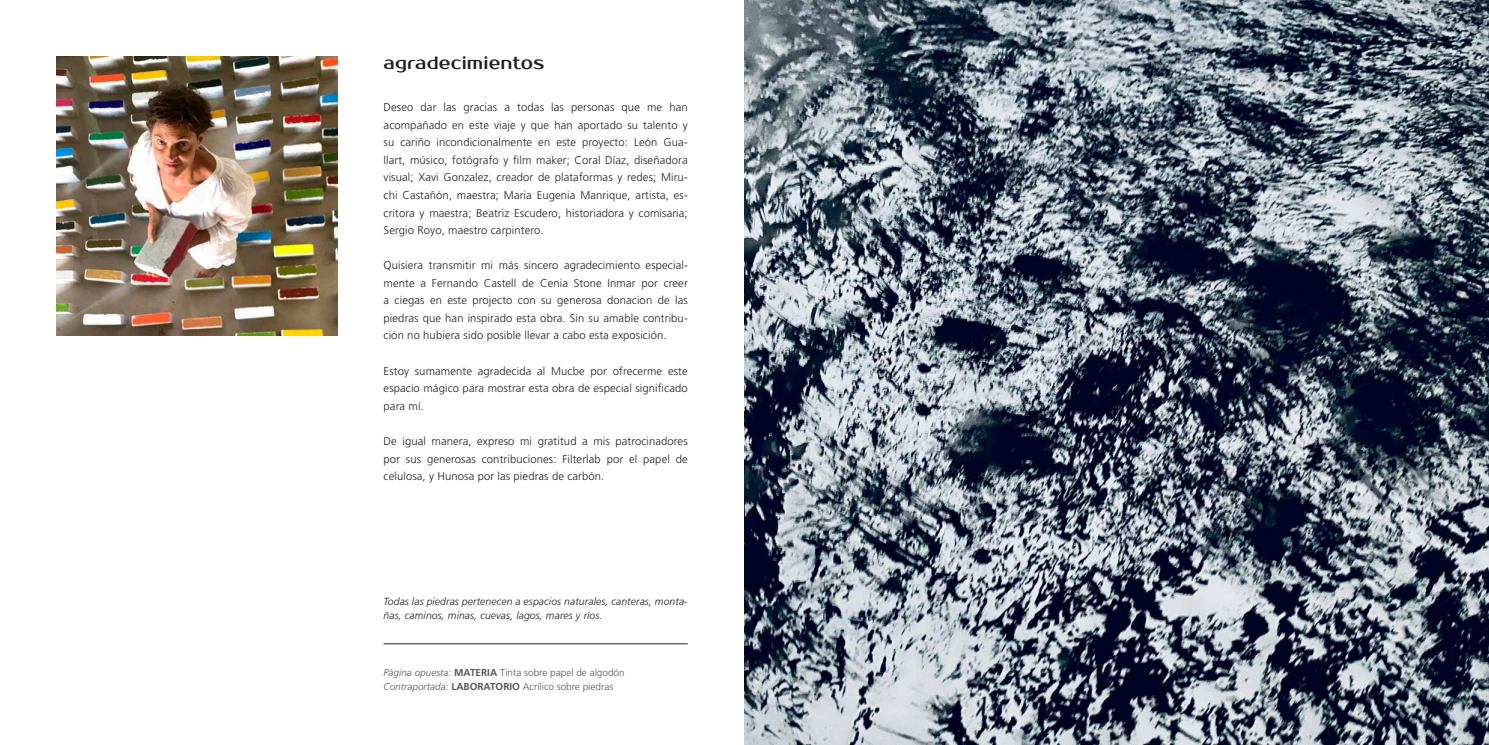
<style>
.page{position:relative;width:1489px;height:745px;background:#fff}
.page>*{position:absolute;margin:0;border:0;box-sizing:border-box;transform-origin:0 0}
.t1{font:17.5px "Prosto";letter-spacing:.01em;color:#231f20}
.t2{font:300 11.25px/17.5px "Frutiger";letter-spacing:.01em;color:#231f20;text-align:justify}
.t3{font:italic 300 10.38px/13.8px "Frutiger";letter-spacing:.01em;color:#231f20}
.t4{font:300 10px "Frutiger";color:#57585a}
.s1{font-style:italic}
.s2{font-weight:700}
</style>
<div class="page">
<img style="left:57px;top:57px;width:280px;height:278px">
<img style="left:744px;top:0;width:744px;height:744px">
<hr style="left:383px;top:643px;width:304px;height:1px;background:#231f20">
<p class="t1" style="left:383px;top:52px;width:162px">agradecimientos</p>
<p class="t2" style="left:383px;top:99px;width:306px">Deseo dar las gracias a todas las personas que me han acompañado en este viaje y que han aportado su talento y su cariño incondicionalmente en este proyecto: León Gua&shy;llart, músico, fotógrafo y film maker; Coral Díaz, diseñadora visual; Xavi Gonzalez, creador de plataformas y redes; Miru&shy;chi Castañón, maestra; Maria Eugenia Manrique, artista, es&shy;critora y maestra; Beatriz Escudero, historiadora y comisaria; Sergio Royo, maestro carpintero.</p>
<p class="t2" style="left:383px;top:256px;width:306px">Quisiera transmitir mi más sincero agradecimiento especial&shy;mente a Fernando Castell de Cenia Stone Inmar por creer a ciegas en este projecto con su generosa donacion de las piedras que han inspirado esta obra. Sin su amable contribu&shy;ción no hubiera sido posible llevar a cabo esta exposición.</p>
<p class="t2" style="left:383px;top:362px;width:306px">Estoy sumamente agradecida al Mucbe por ofrecerme este espacio mágico para mostrar esta obra de especial significado para mí.</p>
<p class="t2" style="left:383px;top:432px;width:306px">De igual manera, expreso mi gratitud a mis patrocinadores por sus generosas contribuciones: Filterlab por el papel de celulosa, y Hunosa por las piedras de carbón.</p>
<p class="t3" style="left:383px;top:594px;width:306px">Todas las piedras pertenecen a espacios naturales, canteras, monta&shy;ñas, caminos, minas, cuevas, lagos, mares y ríos.</p>
<p class="t4" style="left:383px;top:666px;width:243px"><span class="s1">Página opuesta:</span> <span class="s2">MATERIA</span> Tinta sobre papel de algodón</p>
<p class="t4" style="left:383px;top:680px;width:231px"><span class="s1">Contraportada:</span> <span class="s2">LABORATORIO</span> Acrílico sobre piedras</p>
</div>
